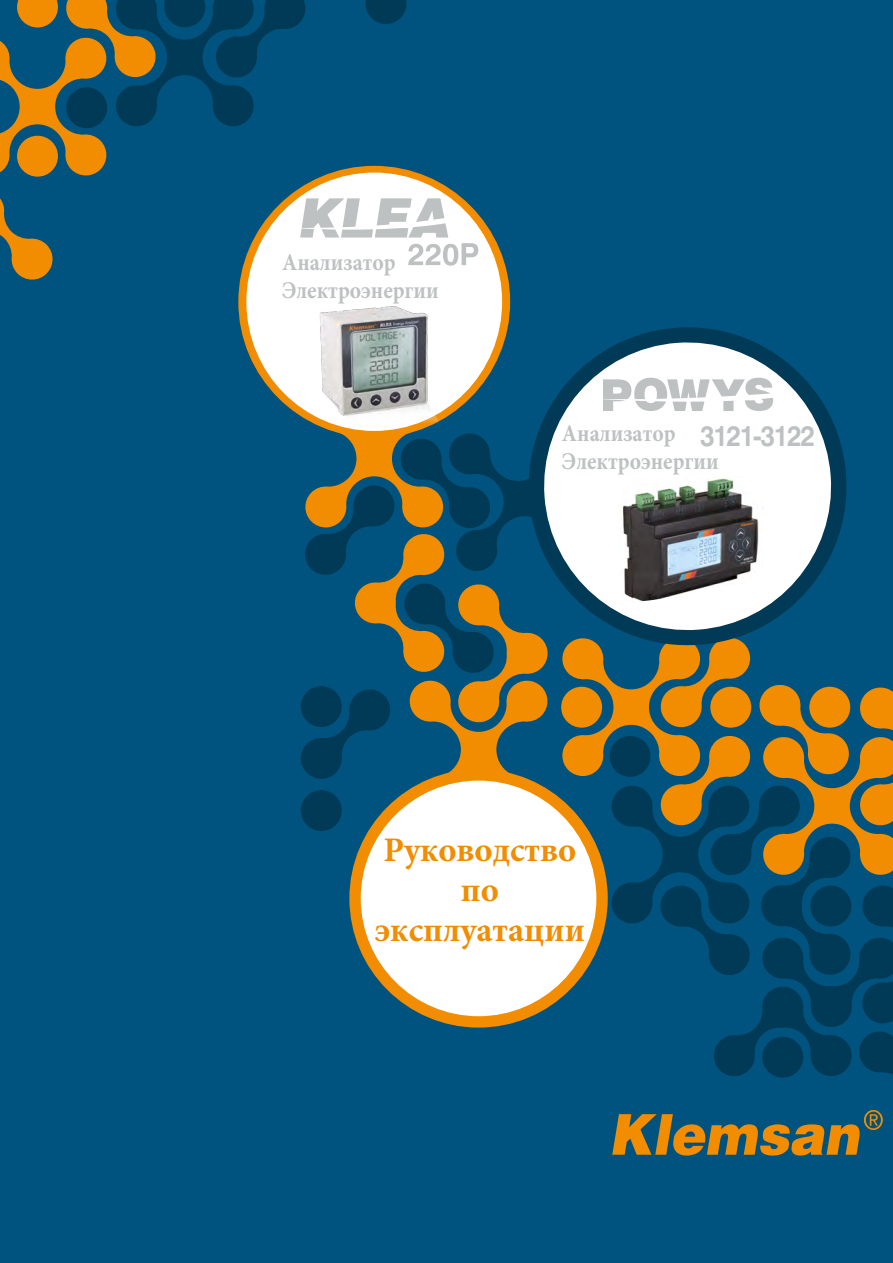
<style>
.page{position:relative;width:893px;height:1263px;background:#00537e}
.page>*{position:absolute;margin:0;border:0;box-sizing:border-box;transform-origin:0 0}
.t1{font:700 34.5px/39.9px "Minion Pro";color:#f28c00;text-align:center}
.t2{font:700 28.5px "Helvetica OTF";letter-spacing:-.05em;color:#bec1c2;scale:.9 1}
.t3{font:700 24px/28.8px "Minion Pro";color:#bec1c2;scale:.9 1}
</style>
<div class="page">
<svg style="left:0;top:198px;width:53px;height:82px"></svg>
<svg style="left:365px;top:0;width:42px;height:24px"></svg>
<svg style="left:0;top:0;width:306px;height:177px"></svg>
<svg style="left:634px;top:327px;width:107px;height:10px"></svg>
<svg style="left:544px;top:337px;width:287px;height:81px"></svg>
<div style="left:238px;top:166px;width:272px;height:272px;background:#f28c00;border-radius:50%"></div>
<div style="left:246px;top:173px;width:256px;height:258px;background:#fff;border-radius:50%"></div>
<svg style="left:301px;top:418px;width:592px;height:737px"></svg>
<svg style="left:300px;top:198px;width:178px;height:68px"></svg>
<img style="left:304px;top:306px;width:139px;height:121px">
<img style="left:618px;top:476px;width:146px;height:128px">
<svg style="left:603px;top:378px;width:170px;height:33px"></svg>
<p class="t3" style="left:282px;top:247px;width:176px">Анализатор<br>Электроэнергии</p>
<p class="t3" style="left:562px;top:419px;width:176px;line-height:28px">Анализатор<br>Электроэнергии</p>
<p class="t2" style="left:700px;top:419px;width:129px">3121-3122</p>
<h1 class="t1" style="left:375px;top:829px;width:212px">Руководство по эксплуатации</h1>
</div>
